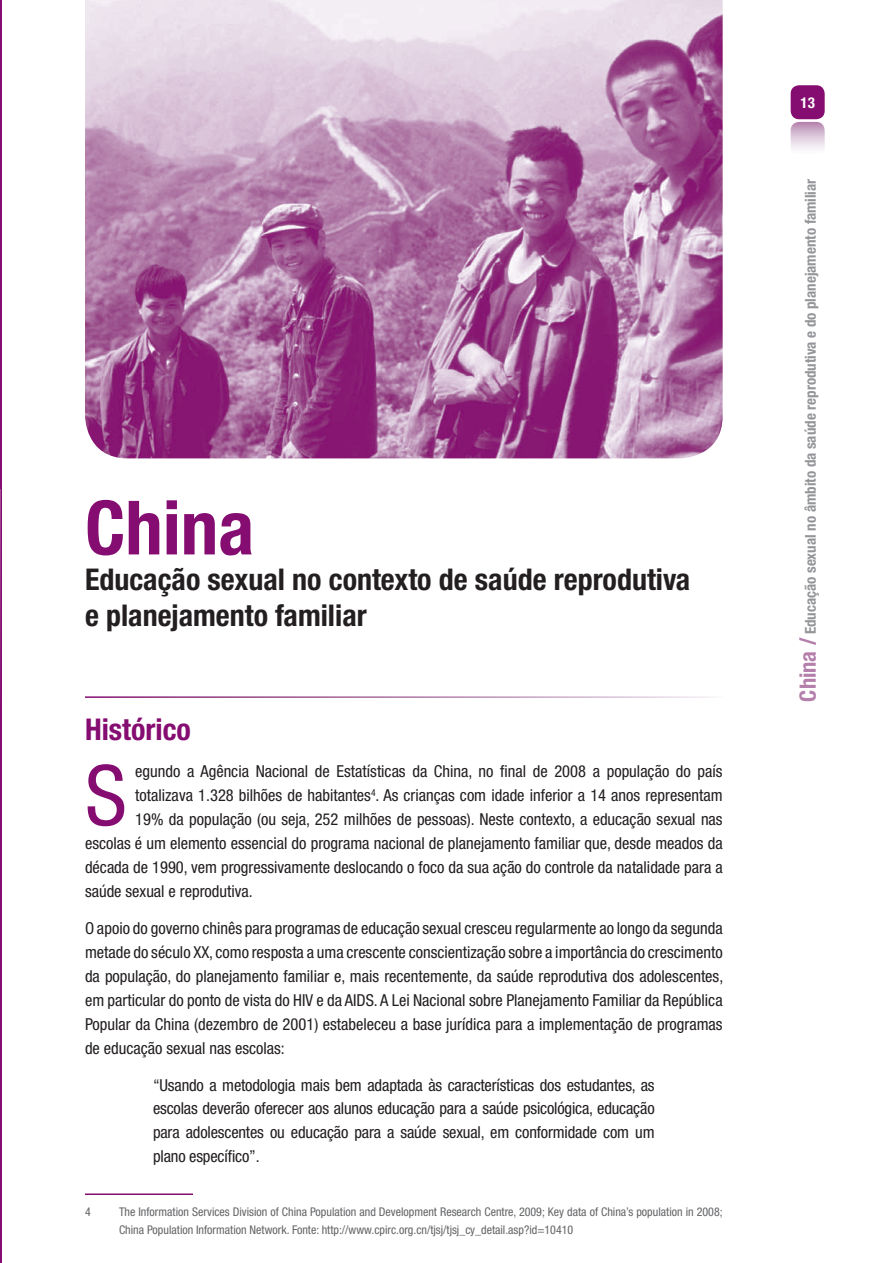
<style>
.page{position:relative;width:893px;height:1263px;background:#fff}
.page>*{position:absolute;margin:0;border:0;box-sizing:border-box;transform-origin:0 0}
.t1{font:condensed 83.7px "Helvetica Neue LT Com";color:#850c70}
.t2{font:700 condensed 75px "Helvetica Neue LT Com";color:#850c70}
.t3{font:700 condensed 30px/36px "Helvetica Neue LT Com";color:#231f20}
.t4{font:700 condensed 30px "Helvetica Neue LT Com";color:#850c70}
.t5{font:condensed 16.5px/24px "Helvetica Neue LT Com";color:#231f20;text-align:justify}
.t6{font:700 condensed 15px "Helvetica Neue LT Com";color:#939598}
.t7{font:700 condensed 15px "Helvetica Neue LT Com";color:#fff}
.t8{font:condensed 12px/18px "Helvetica Neue LT Com";color:#636466}
.s1{font-size:22.5px;color:#b47fab}
</style>
<div class="page">
<div style="left:791px;top:85px;width:34px;height:34px;background:#850c70;border-radius:9px"></div>
<div style="left:791px;top:122px;width:34px;height:34px;background:linear-gradient(to bottom,#bb90b6,#fff);border-radius:9px"></div>
<hr style="left:0;top:0;width:1px;height:1263px;background:#850c70">
<hr style="left:85px;top:1194px;width:108px;height:1px;background:#850c70">
<img style="left:85px;top:0;width:638px;height:458px">
<svg style="left:0;top:489px;width:1px;height:190px"></svg>
<h2 class="t2" style="left:85px;top:501px;width:171px">China</h2>
<h3 class="t3" style="left:85px;top:564px;width:607px">Educação sexual no contexto de saúde reprodutiva e planejamento familiar</h3>
<h3 class="t4" style="left:85px;top:719px;width:107px">Histórico</h3>
<h1 class="t1" style="left:85px;top:765px;width:43px">S</h1>
<p class="t5" style="left:135px;top:761px;width:589px">egundo a Agência Nacional de Estatísticas da China, no -nal de 2008 a população do país</p>
<p class="t5" style="left:135px;top:785px;width:589px">totalizava 1.328 bilhões de habitantes<sup>4</sup>. As crianças com idade inferior a 14 anos representam</p>
<p class="t5" style="left:135px;top:809px;width:589px">19% da população (ou seja, 252 milhões de pessoas). Neste contexto, a educação sexual nas</p>
<p class="t5" style="left:85px;top:833px;width:639px">escolas é um elemento essencial do programa nacional de planejamento familiar que, desde meados da</p>
<p class="t5" style="left:85px;top:857px;width:639px">década de 1990, vem progressivamente deslocando o foco da sua ação do controle da natalidade para a</p>
<p class="t5" style="left:85px;top:881px;width:169px">saúde sexual e reprodutiva.</p>
<p class="t5" style="left:85px;top:917px;width:640px">O apoio do governo chinês para programas de educação sexual cresceu regularmente ao longo da segunda metade do século XX, como resposta a uma crescente conscientização sobre a importância do crescimento da população, do planejamento familiar e, mais recentemente, da saúde reprodutiva dos adolescentes, em particular do ponto de vista do HIV e da AIDS. A Lei Nacional sobre Planejamento Familiar da República Popular da China (dezembro de 2001) estabeleceu a base jurídica para a implementação de programas de educação sexual nas escolas:</p>
<p class="t5" style="left:153px;top:1074px;width:503px">“Usando a metodologia mais bem adaptada às características dos estudantes, as escolas deverão oferecer aos alunos educação para a saúde psicológica, educação para adolescentes ou educação para a saúde sexual, em conformidade com um plano especí-co”.</p>
<p class="t8" style="left:85px;top:1204px;width:7px">4</p>
<p class="t8" style="left:119px;top:1204px;width:605px">The Information Services Division of China Population and Development Research Centre, 2009; Key data of China’s population in 2008;<br>China Population Information Network. Fonte: http://www.cpirc.org.cn/tjsj/tjsj_cy_detail.asp?id=10410</p>
<p class="t7" style="left:800px;top:97px;width:16px">13</p>
<p class="t6" style="left:805px;top:702px;width:524px;rotate:-90deg"><span class="s1">China /</span> Educação sexual no âmbito da saúde reprodutiva e do planejamento familiar</p>
</div>
